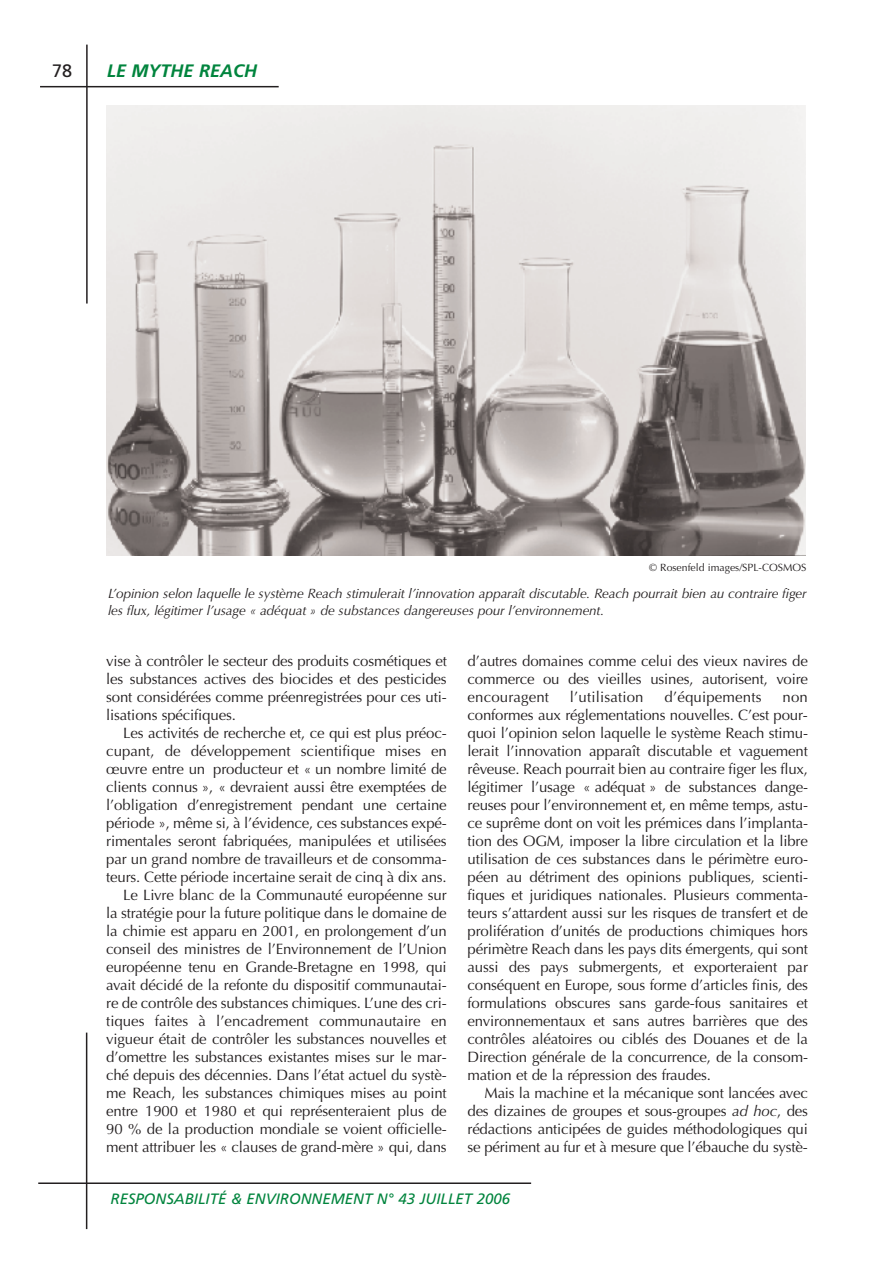
<style>
.page{position:relative;width:893px;height:1263px;background:#fff}
.page>*{position:absolute;margin:0;border:0;box-sizing:border-box;transform-origin:0 0}
.t1{font:italic 700 18px "Frutiger";color:#00843d}
.t2{font:18px "Frutiger";color:#231f20}
.t3{font:15px/18px "Optima";letter-spacing:-.01em;color:#231f20;text-align:justify}
.t4{font:italic 15px "Frutiger";color:#00843d}
.t5{font:15px "Optima";letter-spacing:.01em;color:#231f20}
.t6{font:italic 13.5px/17.5px "Optima";letter-spacing:-.01em;color:#231f20}
.t7{font:10.5px "Optima";color:#231f20}
.s1{font-style:italic}
</style>
<div class="page">
<hr style="left:40px;top:86px;width:239px;height:1px;background:#231f20">
<hr style="left:86px;top:45px;width:2px;height:259px;background:#231f20">
<hr style="left:86px;top:1032px;width:1px;height:197px;background:#231f20">
<hr style="left:38px;top:1182px;width:493px;height:2px;background:#231f20">
<img style="left:107px;top:105px;width:699px;height:450px">
<p class="t2" style="left:52px;top:63px;width:22px">78</p>
<p class="t1" style="left:107px;top:63px;width:152px">LE MYTHE REACH</p>
<p class="t7" style="left:649px;top:562px;width:159px">© Rosenfeld images/SPL-COSMOS</p>
<p class="t6" style="left:108px;top:584px;width:700px">L’opinion selon laquelle le système Reach stimulerait l’innovation apparaît discutable. Reach pourrait bien au contraire figer les flux, légitimer l’usage « adéquat » de substances dangereuses pour l’environnement.</p>
<p class="t3" style="left:106px;top:652px;width:342px">vise à contrôler le secteur des produits cosmétiques et les substances actives des biocides et des pesticides sont considérées comme préenregistrées pour ces uti&shy;lisations spécifiques.</p>
<p class="t3" style="left:106px;top:724px;width:342px;text-align:right">Les activités de recherche et, ce qui est plus préoc&shy;cupant, de développement scientifique mises en œuvre entre un producteur et « un nombre limité de clients connus », « devraient aussi être exemptées de l’obligation d’enregistrement pendant une certaine période », même si, à l’évidence, ces substances expé&shy;rimentales seront fabriquées, manipulées et utilisées par un grand nombre de travailleurs et de consomma&shy;teurs. Cette période incertaine serait de cinq à dix ans.<br>Le Livre blanc de la Communauté européenne sur<br>la stratégie pour la future politique dans le domaine de la chimie est apparu en 2001, en prolongement d’un conseil des ministres de l’Environnement de l’Union européenne tenu en Grande-Bretagne en 1998, qui avait décidé de la refonte du dispositif communautai&shy;re de contrôle des substances chimiques. L’une des cri&shy;tiques faites à l’encadrement communautaire en vigueur était de contrôler les substances nouvelles et d’omettre les substances existantes mises sur le mar&shy;ché depuis des décennies. Dans l’état actuel du systè&shy;me Reach, les substances chimiques mises au point entre 1900 et 1980 et qui représenteraient plus de 90 % de la production mondiale se voient officielle&shy;ment attribuer les « clauses de grand-mère » qui, dans</p>
<p class="t3" style="left:468px;top:652px;width:342px">d’autres domaines comme celui des vieux navires de commerce ou des vieilles usines, autorisent, voire encouragent</p>
<p class="t5" style="left:570px;top:688px;width:75px">l’utilisation</p>
<p class="t5" style="left:665px;top:688px;width:99px">d’équipements</p>
<p class="t3" style="left:468px;top:688px;width:342px;text-indent:315px">non conformes aux réglementations nouvelles. C’est pour&shy;quoi l’opinion selon laquelle le système Reach stimu&shy;lerait l’innovation apparaît discutable et vaguement rêveuse. Reach pourrait bien au contraire figer les flux, légitimer l’usage « adéquat » de substances dange&shy;reuses pour l’environnement et, en même temps, astu&shy;ce suprême dont on voit les prémices dans l’implanta&shy;tion des OGM, imposer la libre circulation et la libre utilisation de ces substances dans le périmètre euro&shy;péen au détriment des opinions publiques, scienti&shy;fiques et juridiques nationales. Plusieurs commenta&shy;teurs s’attardent aussi sur les risques de transfert et de prolifération d’unités de productions chimiques hors périmètre Reach dans les pays dits émergents, qui sont aussi des pays submergents, et exporteraient par conséquent en Europe, sous forme d’articles finis, des formulations obscures sans garde-fous sanitaires et environnementaux et sans autres barrières que des contrôles aléatoires ou ciblés des Douanes et de la Direction générale de la concurrence, de la consom&shy;mation et de la répression des fraudes.</p>
<p class="t3" style="left:468px;top:1084px;width:342px;text-indent:17px">Mais la machine et la mécanique sont lancées avec des dizaines de groupes et sous-groupes <span class="s1">ad hoc</span>, des rédactions anticipées de guides méthodologiques qui se périment au fur et à mesure que l’ébauche du systè-</p>
<p class="t4" style="left:111px;top:1193px;width:401px">RESPONSABILITÉ &amp; ENVIRONNEMENT N° 43 JUILLET 2006</p>
</div>
